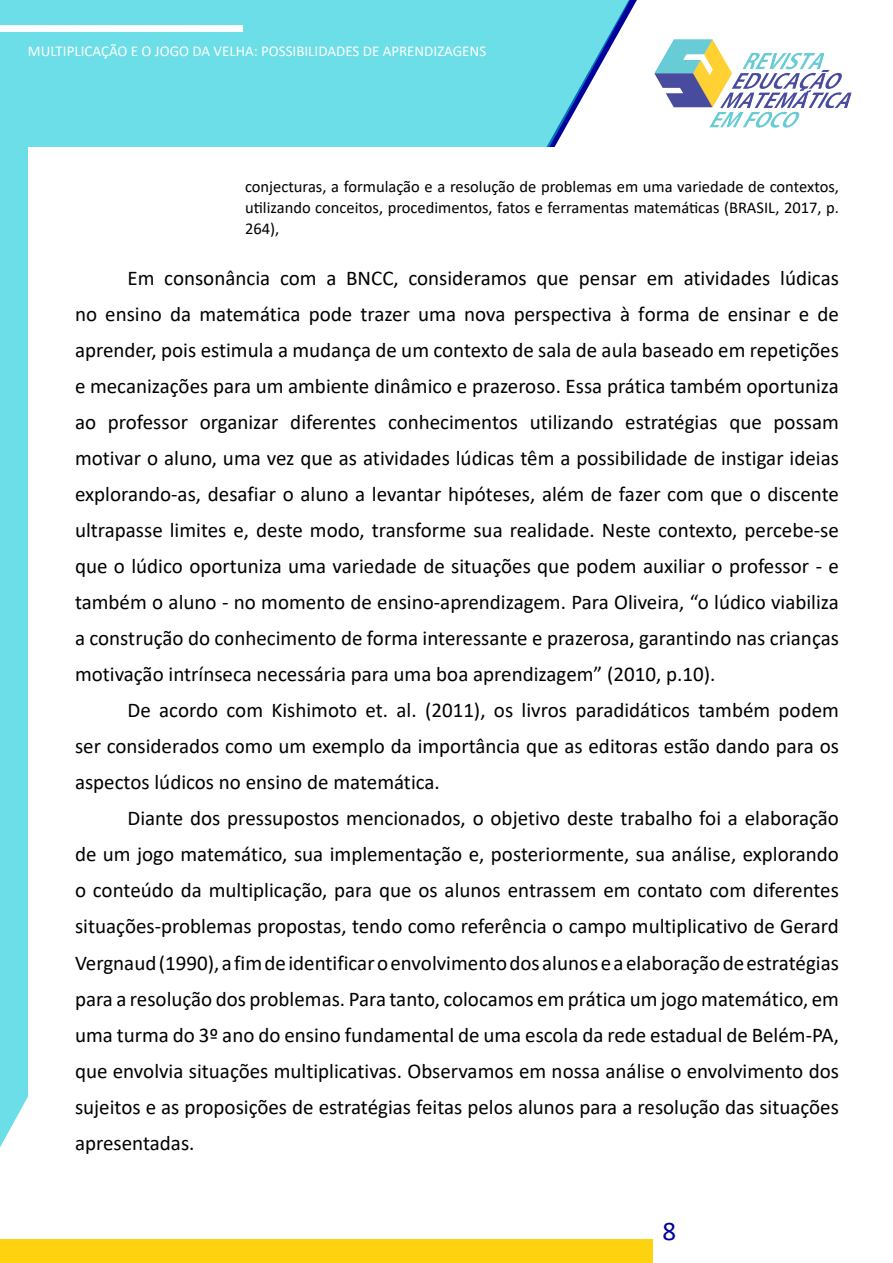
<style>
.page{position:relative;width:893px;height:1263px;background:#fff}
.page>*{position:absolute;margin:0;border:0;box-sizing:border-box;transform-origin:0 0}
.t1{font:27px "Calibri";color:#00009c}
.PARÁGRAFO_MATEMÁTICA{font:21px/36px "Calibri";color:#000;text-align:justify}
.CITAÇÃO_MATEMÁTICA{font:16.5px/21px "Calibri";color:#000;text-align:justify}
.t2{font:15px "Calibri";color:#fff}
</style>
<div class="page">
<img style="left:654px;top:39px;width:197px;height:88px">
<div style="left:0;top:0;width:630px;height:1147px;background:#6cdee7"></div>
<div style="left:0;top:25px;width:242px;height:6px;background:#fff"></div>
<div style="left:0;top:1239px;width:653px;height:24px;background:#ffd20f"></div>
<div style="left:28px;top:148px;width:835px;height:1074px;background:#fff"></div>
<p class="t2" style="left:28px;top:41px;width:460px">MULTIPLICAÇÃO E O JOGO DA VELHA: POSSIBILIDADES DE APRENDIZAGENS</p>
<p class="CITAÇÃO_MATEMÁTICA" style="left:245px;top:176px;width:595px">conjecturas, a formulação e a resolução de problemas em uma variedade de contextos, utilizando conceitos, procedimentos, fatos e ferramentas matemáticas (BRASIL, 2017, p.<br>264),</p>
<p class="PARÁGRAFO_MATEMÁTICA" style="left:75px;top:260px;width:765px;text-indent:52px">Em consonância com a BNCC, consideramos que pensar em atividades lúdicas no ensino da matemática pode trazer uma nova perspectiva à forma de ensinar e de aprender, pois estimula a mudança de um contexto de sala de aula baseado em repetições e mecanizações para um ambiente dinâmico e prazeroso. Essa prática também oportuniza ao professor organizar diferentes conhecimentos utilizando estratégias que possam motivar o aluno, uma vez que as atividades lúdicas têm a possibilidade de instigar ideias explorando-as, desafiar o aluno a levantar hipóteses, além de fazer com que o discente ultrapasse limites e, deste modo, transforme sua realidade. Neste contexto, percebe-se que o lúdico oportuniza uma variedade de situações que podem auxiliar o professor - e também o aluno - no momento de ensino-aprendizagem. Para Oliveira, “o lúdico viabiliza a construção do conhecimento de forma interessante e prazerosa, garantindo nas crianças motivação intrínseca necessária para uma boa aprendizagem” (2010, p.10).</p>
<p class="PARÁGRAFO_MATEMÁTICA" style="left:75px;top:692px;width:765px;text-indent:52px">De acordo com Kishimoto et. al. (2011), os livros paradidáticos também podem ser considerados como um exemplo da importância que as editoras estão dando para os aspectos lúdicos no ensino de matemática.</p>
<p class="PARÁGRAFO_MATEMÁTICA" style="left:75px;top:800px;width:765px;text-indent:52px">Diante dos pressupostos mencionados, o objetivo deste trabalho foi a elaboração de um jogo matemático, sua implementação e, posteriormente, sua análise, explorando o conteúdo da multiplicação, para que os alunos entrassem em contato com diferentes situações-problemas propostas, tendo como referência o campo multiplicativo de Gerard Vergnaud (1990), a fim de identificar o envolvimento dos alunos e a elaboração de estratégias para a resolução dos problemas. Para tanto, colocamos em prática um jogo matemático, em uma turma do 3º ano do ensino fundamental de uma escola da rede estadual de Belém-PA, que envolvia situações multiplicativas. Observamos em nossa análise o envolvimento dos sujeitos e as proposições de estratégias feitas pelos alunos para a resolução das situações apresentadas.</p>
<p class="t1" style="left:662px;top:1212px;width:15px">8</p>
</div>
